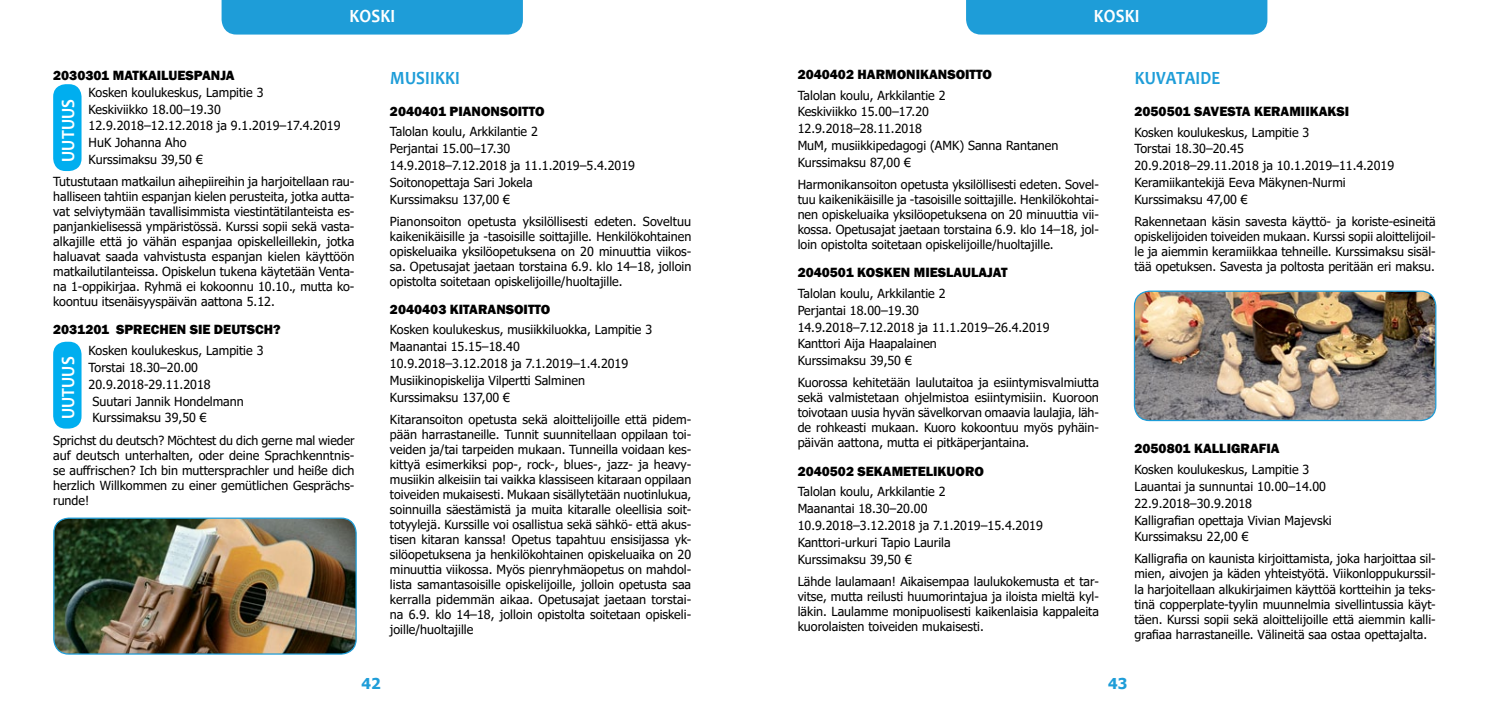
<style>
.page{position:relative;width:1489px;height:709px;background:#fff}
.page>*{position:absolute;margin:0;border:0;box-sizing:border-box;transform-origin:0 0}
.t1{font:700 18.75px "Candara";letter-spacing:.01em;color:#fff;scale:.9 1}
.t2{font:700 18.75px "Candara";letter-spacing:.01em;color:#1e9dd8;scale:.9 1}
.t3{font:700 15px "Tahoma";color:#1e9dd8}
.t4{font:800 13.75px "Franklin Gothic";color:#000}
.t5{font:12.5px/15px "Tahoma";color:#000;text-align:justify}
</style>
<div class="page">
<div style="left:221px;top:0;width:302px;height:35px;background:#1e9dd8"></div>
<div style="left:966px;top:0;width:301px;height:35px;background:#1e9dd8"></div>
<img style="left:54px;top:519px;width:302px;height:135px">
<div style="left:53px;top:517px;width:304px;height:137px;border:1px solid #1e9dd8;border-radius:15px"></div>
<div style="left:53px;top:342px;width:28px;height:86px;background:#00aeef;border-radius:12px"></div>
<div style="left:55px;top:348px;width:25px;height:74px;background:#00aeef"></div>
<div style="left:53px;top:84px;width:28px;height:87px;background:#00aeef;border-radius:12px"></div>
<img style="left:1135px;top:292px;width:300px;height:128px">
<div style="left:1133px;top:290px;width:303px;height:131px;border:1px solid #1e9dd8;border-radius:15px"></div>
<h1 class="t1" style="left:349px;top:4px;width:52px">KOSKI</h1>
<p class="t4" style="left:53px;top:66px;width:183px">2030301 MATKAILUESPANJA</p>
<p class="t5" style="left:89px;top:84px;width:253px;line-height:16.9px;text-align:left">Kosken koulukeskus, Lampitie 3<br>Keskiviikko 18.00–19.30<br>12.9.2018–12.12.2018 ja 9.1.2019–17.4.2019<br>HuK Johanna Aho<br>Kurssimaksu 39,50 €</p>
<p class="t5" style="left:53px;top:175px;width:303px">Tutustutaan matkailun aihepiireihin ja harjoitellaan rau&shy;halliseen tahtiin espanjan kielen perusteita, jotka autta&shy;vat selviytymään tavallisimmista viestintätilanteista es&shy;panjankielisessä ympäristössä. Kurssi sopii sekä vasta&shy;alkajille että jo vähän espanjaa opiskelleillekin, jotka haluavat saada vahvistusta espanjan kielen käyttöön matkailutilanteissa. Opiskelun tukena käytetään Venta&shy;na 1-oppikirjaa. Ryhmä ei kokoonnu 10.10., mutta ko&shy;koontuu itsenäisyyspäivän aattona 5.12.</p>
<p class="t4" style="left:53px;top:321px;width:229px">2031201 SPRECHEN SIE DEUTSCH?</p>
<p class="t5" style="left:89px;top:343px;width:176px">Kosken koulukeskus, Lampitie 3</p>
<p class="t5" style="left:89px;top:360px;width:111px">Torstai 18.30–20.00</p>
<p class="t5" style="left:89px;top:377px;width:124px">20.9.2018-29.11.2018</p>
<p class="t5" style="left:92px;top:394px;width:153px">Suutari Jannik Hondelmann</p>
<p class="t5" style="left:92px;top:411px;width:116px">Kurssimaksu 39,50 €</p>
<p class="t5" style="left:53px;top:433px;width:303px">Sprichst du deutsch? Möchtest du dich gerne mal wieder auf deutsch unterhalten, oder deine Sprachkenntnis&shy;se auffrischen? Ich bin muttersprachler und heiße dich herzlich Willkommen zu einer gemütlichen Gesprächs&shy;runde!</p>
<h1 class="t1" style="left:56px;top:162px;width:70px;rotate:-90deg">uutuus</h1>
<h1 class="t1" style="left:56px;top:419px;width:70px;rotate:-90deg">uutuus</h1>
<h1 class="t2" style="left:390px;top:66px;width:79px">MUSIIKKI</h1>
<p class="t4" style="left:390px;top:102px;width:156px">2040401 PIANONSOITTO</p>
<p class="t5" style="left:390px;top:124px;width:246px;line-height:16.9px;text-align:left">Talolan koulu, Arkkilantie 2<br>Perjantai 15.00–17.30<br>14.9.2018–7.12.2018 ja 11.1.2019–5.4.2019<br>Soitonopettaja Sari Jokela<br>Kurssimaksu 137,00 €</p>
<p class="t5" style="left:390px;top:214px;width:303px">Pianonsoiton opetusta yksilöllisesti edeten. Soveltuu kaikenikäisille ja -tasoisille soittajille. Henkilökohtainen opiskeluaika yksilöopetuksena on 20 minuuttia viikos&shy;sa. Opetusajat jaetaan torstaina 6.9. klo 14–18, jolloin opistolta soitetaan opiskelijoille/huoltajille.</p>
<p class="t4" style="left:390px;top:300px;width:162px">2040403 KITARANSOITTO</p>
<p class="t5" style="left:390px;top:322px;width:264px;line-height:16.9px;text-align:left">Kosken koulukeskus, musiikkiluokka, Lampitie 3<br>Maanantai 15.15–18.40<br>10.9.2018–3.12.2018 ja 7.1.2019–1.4.2019<br>Musiikinopiskelija Vilpertti Salminen Kurssimaksu 137,00 €</p>
<p class="t5" style="left:390px;top:413px;width:303px">Kitaransoiton opetusta sekä aloittelijoille että pidem&shy;pään harrastaneille. Tunnit suunnitellaan oppilaan toi&shy;veiden ja/tai tarpeiden mukaan. Tunneilla voidaan kes&shy;kittyä esimerkiksi pop-, rock-, blues-, jazz- ja heavy&shy;musiikin alkeisiin tai vaikka klassiseen kitaraan oppilaan toiveiden mukaisesti. Mukaan sisällytetään nuotinlukua, soinnuilla säestämistä ja muita kitaralle oleellisia soit&shy;totyylejä. Kurssille voi osallistua sekä sähkö- että akus&shy;tisen kitaran kanssa! Opetus tapahtuu ensisijassa yk&shy;silöopetuksena ja henkilökohtainen opiskeluaika on 20 minuuttia viikossa. Myös pienryhmäopetus on mahdol&shy;lista samantasoisille opiskelijoille, jolloin opetusta saa kerralla pidemmän aikaa. Opetusajat jaetaan torstai&shy;na 6.9. klo 14–18, jolloin opistolta soitetaan opiskeli&shy;joille/huoltajille</p>
<h1 class="t1" style="left:1093px;top:4px;width:52px">KOSKI</h1>
<p class="t4" style="left:797px;top:66px;width:196px">2040402 HARMONIKANSOITTO</p>
<p class="t5" style="left:797px;top:87px;width:262px;line-height:16.9px;text-align:left">Talolan koulu, Arkkilantie 2<br>Keskiviikko 15.00–17.20<br>12.9.2018–28.11.2018<br>MuM, musiikkipedagogi (AMK) Sanna Rantanen<br>Kurssimaksu 87,00 €</p>
<p class="t5" style="left:797px;top:178px;width:303px">Harmonikansoiton opetusta yksilöllisesti edeten. Sovel&shy;tuu kaikenikäisille ja -tasoisille soittajille. Henkilökohtai&shy;nen opiskeluaika yksilöopetuksena on 20 minuuttia vii&shy;kossa. Opetusajat jaetaan torstaina 6.9. klo 14–18, jol&shy;loin opistolta soitetaan opiskelijoille/huoltajille.</p>
<p class="t4" style="left:797px;top:264px;width:211px">2040501 KOSKEN MIESLAULAJAT</p>
<p class="t5" style="left:797px;top:285px;width:253px;line-height:16.9px;text-align:left">Talolan koulu, Arkkilantie 2<br>Perjantai 18.00–19.30<br>14.9.2018–7.12.2018 ja 11.1.2019–26.4.2019<br>Kanttori Aija Haapalainen<br>Kurssimaksu 39,50 €</p>
<p class="t5" style="left:797px;top:376px;width:303px">Kuorossa kehitetään laulutaitoa ja esiintymisvalmiutta sekä valmistetaan ohjelmistoa esiintymisiin. Kuoroon toivotaan uusia hyvän sävelkorvan omaavia laulajia, läh&shy;de rohkeasti mukaan. Kuoro kokoontuu myös pyhäin&shy;päivän aattona, mutta ei pitkäperjantaina.</p>
<p class="t4" style="left:797px;top:462px;width:188px">2040502 SEKAMETELIKUORO</p>
<p class="t5" style="left:797px;top:483px;width:247px;line-height:16.9px;text-align:left">Talolan koulu, Arkkilantie 2<br>Maanantai 18.30–20.00<br>10.9.2018–3.12.2018 ja 7.1.2019–15.4.2019<br>Kanttori-urkuri Tapio Laurila<br>Kurssimaksu 39,50 €</p>
<p class="t5" style="left:797px;top:574px;width:303px">Lähde laulamaan! Aikaisempaa laulukokemusta et tar&shy;vitse, mutta reilusti huumorintajua ja iloista mieltä kyl&shy;läkin. Laulamme monipuolisesti kaikenlaisia kappaleita kuorolaisten toiveiden mukaisesti.</p>
<h1 class="t2" style="left:1134px;top:67px;width:96px">KUVATAIDE</h1>
<p class="t4" style="left:1134px;top:103px;width:216px">2050501 SAVESTA KERAMIIKAKSI</p>
<p class="t5" style="left:1134px;top:124px;width:261px;line-height:16.9px;text-align:left">Kosken koulukeskus, Lampitie 3<br>Torstai 18.30–20.45<br>20.9.2018–29.11.2018 ja 10.1.2019–11.4.2019<br>Keramiikantekijä Eeva Mäkynen-Nurmi<br>Kurssimaksu 47,00 €</p>
<p class="t5" style="left:1134px;top:215px;width:303px">Rakennetaan käsin savesta käyttö- ja koriste-esineitä opiskelijoiden toiveiden mukaan. Kurssi sopii aloittelijoil&shy;le ja aiemmin keramiikkaa tehneille. Kurssimaksu sisäl&shy;tää opetuksen. Savesta ja poltosta peritään eri maksu.</p>
<p class="t4" style="left:1134px;top:440px;width:146px">2050801 KALLIGRAFIA</p>
<p class="t5" style="left:1134px;top:461px;width:199px;line-height:16.9px;text-align:left">Kosken koulukeskus, Lampitie 3<br>Lauantai ja sunnuntai 10.00–14.00<br>22.9.2018–30.9.2018<br>Kalligrafian opettaja Vivian Majevski<br>Kurssimaksu 22,00 €</p>
<p class="t5" style="left:1134px;top:552px;width:303px">Kalligrafia on kaunista kirjoittamista, joka harjoittaa sil&shy;mien, aivojen ja käden yhteistyötä. Viikonloppukurssil&shy;la harjoitellaan alkukirjaimen käyttöä kortteihin ja teks&shy;tinä copperplate-tyylin muunnelmia sivellintussia käyt&shy;täen. Kurssi sopii sekä aloittelijoille että aiemmin kalli&shy;grafiaa harrastaneille. Välineitä saa ostaa opettajalta.</p>
<p class="t3" style="left:361px;top:673px;width:21px">42</p>
<p class="t3" style="left:1108px;top:673px;width:21px">43</p>
</div>
